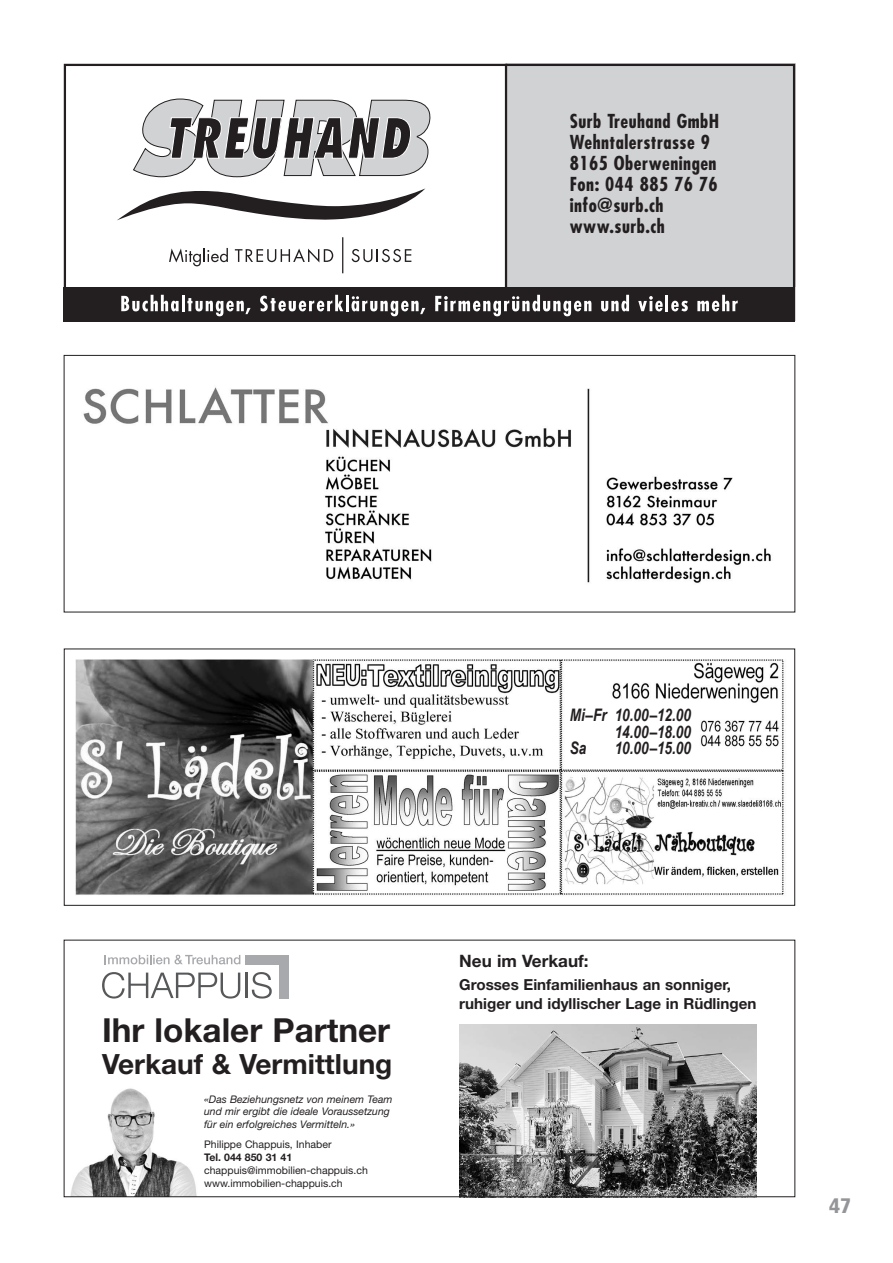
<style>
.page{position:relative;width:893px;height:1263px;background:#fff}
.page>*{position:absolute;margin:0;border:0;box-sizing:border-box;transform-origin:0 0}
.t1{font:700 33.15px "Helvetica Neue";color:#231f20}
.t2{font:700 27.9px "Helvetica Neue";color:#231f20}
.t3{font:900 condensed 21px "Frutiger";color:#939598}
.t4{font:700 condensed 18.75px "Futura";letter-spacing:.025em;color:#231f20}
.t5{font:italic 700 17.25px "Arial Narrow";color:#231f20;scale:.96 1}
.t6{font:700 17.1px "Helvetica Neue";color:#231f20}
.t7{font:700 15.15px/18.8px "Helvetica Neue";color:#231f20}
.t8{font:italic 10.5px/12.8px "Helvetica Neue";color:#231f20}
.t9{font:10.5px "Helvetica Neue";color:#231f20}
.t10{font:700 10.5px "Helvetica Neue";color:#231f20}
</style>
<div class="page">
<div style="left:506px;top:64px;width:289px;height:223px;background:#d1d2d4"></div>
<svg style="left:133px;top:99px;width:298px;height:79px"></svg>
<svg style="left:117px;top:188px;width:308px;height:32px"></svg>
<svg style="left:169px;top:248px;width:59px;height:18px"></svg>
<svg style="left:235px;top:249px;width:98px;height:13px"></svg>
<svg style="left:352px;top:249px;width:59px;height:13px"></svg>
<hr style="left:342px;top:237px;width:1px;height:36px;background:#231f20">
<div style="left:64px;top:287px;width:731px;height:34px;background:#231f20"></div>
<svg style="left:121px;top:295px;width:130px;height:21px"></svg>
<svg style="left:260px;top:295px;width:83px;height:16px"></svg>
<hr style="left:346px;top:295px;width:3px;height:16px;background:#fff">
<svg style="left:351px;top:296px;width:74px;height:20px"></svg>
<svg style="left:435px;top:295px;width:157px;height:21px"></svg>
<svg style="left:601px;top:295px;width:28px;height:16px"></svg>
<svg style="left:638px;top:296px;width:25px;height:15px"></svg>
<hr style="left:665px;top:295px;width:3px;height:16px;background:#fff">
<svg style="left:671px;top:301px;width:17px;height:10px"></svg>
<svg style="left:697px;top:295px;width:41px;height:16px"></svg>
<hr style="left:505px;top:64px;width:2px;height:223px;background:#231f20">
<img style="left:83px;top:387px;width:688px;height:196px">
<div style="left:64px;top:355px;width:731px;height:257px;border:1px solid #231f20"></div>
<img style="left:75px;top:659px;width:709px;height:237px">
<div style="left:64px;top:648px;width:731px;height:258px;border:1px solid #231f20"></div>
<img style="left:459px;top:1025px;width:298px;height:170px">
<img style="left:70px;top:1088px;width:127px;height:107px">
<svg style="left:105px;top:955px;width:135px;height:9px"></svg>
<svg style="left:102px;top:972px;width:138px;height:26px"></svg>
<hr style="left:245px;top:972px;width:3px;height:26px;background:#57585a">
<svg style="left:252px;top:972px;width:20px;height:26px"></svg>
<div style="left:245px;top:955px;width:44px;height:9px;background:#a8a9ad"></div>
<div style="left:280px;top:961px;width:9px;height:37px;background:#a8a9ad"></div>
<div style="left:64px;top:940px;width:731px;height:257px;border:1px solid #231f20"></div>
<p class="t4" style="left:570px;top:113px;width:151px">Surb Treuhand GmbH</p>
<p class="t4" style="left:570px;top:134px;width:142px">Wehntalerstrasse 9</p>
<p class="t4" style="left:570px;top:155px;width:148px">8165 Oberweningen</p>
<p class="t4" style="left:570px;top:176px;width:150px">Fon: 044 885 76 76</p>
<p class="t4" style="left:570px;top:197px;width:95px">info@surb.ch</p>
<p class="t4" style="left:570px;top:218px;width:96px">www.surb.ch</p>
<p class="t5" style="left:570px;top:705px;width:128px">Mi–Fr 10.00–12.00</p>
<p class="t5" style="left:615px;top:721px;width:81px">14.00–18.00</p>
<p class="t5" style="left:570px;top:738px;width:19px">Sa</p>
<p class="t5" style="left:615px;top:738px;width:81px">10.00–15.00</p>
<p class="t1" style="left:102px;top:1018px;width:290px">Ihr lokaler Partner</p>
<p class="t2" style="left:102px;top:1054px;width:292px">Verkauf &amp; Vermittlung</p>
<p class="t8" style="left:204px;top:1093px;width:190px">«Das Beziehungsnetz von meinem Team und mir ergibt die ideale Voraussetzung für ein erfolgreiches Vermitteln.»</p>
<p class="t9" style="left:204px;top:1141px;width:129px">Philippe Chappuis, Inhaber</p>
<p class="t10" style="left:204px;top:1153px;width:90px">Tel. 044 850 31 41</p>
<p class="t9" style="left:204px;top:1166px;width:165px">chappuis@immobilien-chappuis.ch</p>
<p class="t9" style="left:204px;top:1179px;width:140px">www.immobilien-chappuis.ch</p>
<p class="t6" style="left:459px;top:955px;width:131px">Neu im Verkauf:</p>
<p class="t7" style="left:459px;top:976px;width:299px">Grosses Einfamilienhaus an sonniger, ruhiger und idyllischer Lage in Rüdlingen</p>
<p class="t3" style="left:829px;top:1197px;width:23px">47</p>
</div>
